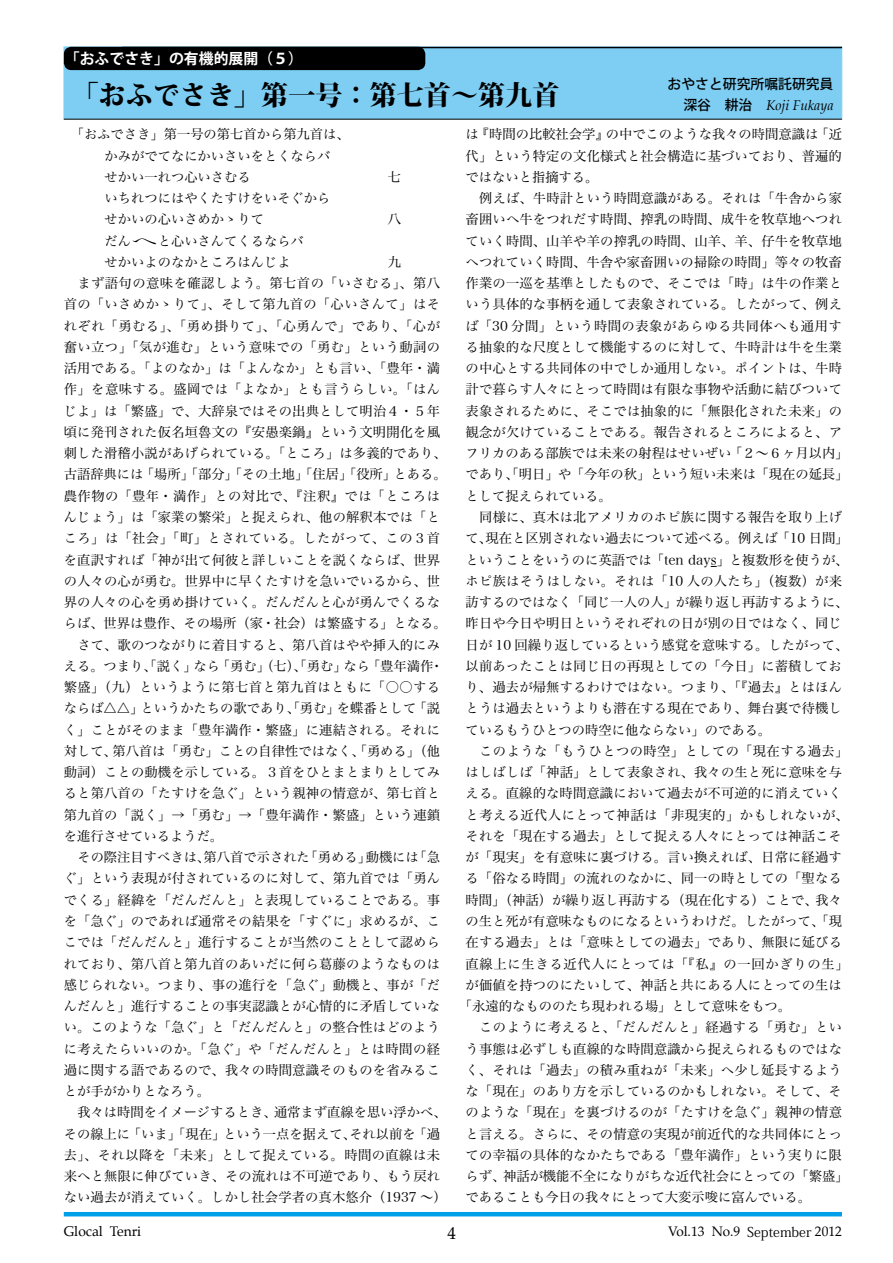
<style>
.page{position:relative;width:893px;height:1263px;background:#fff}
.page>*{position:absolute;margin:0;border:0;box-sizing:border-box;transform-origin:0 0}
.t1{font:800 27.15px "Koz Min Pro";color:#000}
.t2{font:16.95px "Palatino";color:#000}
.t3{font:700 14.85px "Koz Go Pro";color:#fff}
.t4{font:italic 13.8px "Palatino";color:#000}
.t5{font:500 13.8px "Koz Go Pro";color:#000}
.t6{font:13.8px "Palatino";color:#000}
.t7{font:13.5px "Palatino";color:#000}
.t8{font:13.35px/21.3px "Hira Min Pro W3";letter-spacing:.01em;color:#000}
.t9{font:13.35px "Hira Min Pro W3";letter-spacing:.035em;color:#000}
.t10{font:13.35px "Hira Min Pro W3";letter-spacing:.055em;color:#000}
.s1{font-family:"Koz Go Pro";font-weight:500;font-style:normal}
.s2{font-family:"Koz Min Pro"}
</style>
<div class="page">
<hr style="left:64px;top:1212px;width:778px;height:4px;background:#00a0e9">
<div style="left:64px;top:47px;width:778px;height:72px;background:#7ecef4;border:1px solid #7ecef4"></div>
<hr style="left:64px;top:119px;width:778px;height:1px;background:#000">
<hr style="left:122px;top:47px;width:720px;height:1px;background:#000">
<div style="left:65px;top:48px;width:360px;height:21px;background:#000;border-radius:7px"></div>
<div style="left:64px;top:47px;width:361px;height:23px;border:2px solid #000;border-radius:7px"></div>
<p class="t3" style="left:65px;top:49px;width:240px">「おふでさき」の有機的展開（５）</p>
<h1 class="t1" style="left:71px;top:74px;width:489px">「おふでさき」第一号：第七首〜第九首</h1>
<p class="t5" style="left:668px;top:75px;width:167px">おやさと研究所嘱託研究員</p>
<p class="t4" style="left:683px;top:94px;width:152px"><span class="s1">深谷　耕治　</span>Koji Fukaya</p>
<p class="t8" style="left:105px;top:122px;width:247px;text-indent:-34px">「おふでさき」第一号の第七首から第九首は、かみがでてなにかいさいをとくならバ<br>せかい一れつ心いさむる　　　　　　　</p>
<p class="t8" style="left:105px;top:186px;width:241px">いちれつにはやくたすけをいそぐからせかいの心いさめかゝりて　　　　　　</p>
<p class="t8" style="left:388px;top:165px;width:15px">七</p>
<p class="t8" style="left:388px;top:207px;width:15px">八</p>
<p class="t8" style="left:105px;top:229px;width:241px">だんへと心いさんてくるならバ<br>せかいよのなかところはんじよ　　　　</p>
<p class="t8" style="left:388px;top:250px;width:15px">九</p>
<p class="t9" style="left:77px;top:272px;width:364px">まず語句の意味を確認しよう。第七首の「いさむる」、第八</p>
<p class="t9" style="left:64px;top:293px;width:378px">首の「いさめかゝりて」、そして第九首の「心いさんて」はそ</p>
<p class="t9" style="left:64px;top:314px;width:378px">れぞれ「勇むる」、「勇め掛りて」、「心勇んで」であり、「心が</p>
<p class="t9" style="left:64px;top:335px;width:378px">奮い立つ」「気が進む」という意味での「勇む」という動詞の</p>
<p class="t8" style="left:64px;top:356px;width:378px">活用である。「よのなか」は「よんなか」とも言い、「豊年・満</p>
<p class="t9" style="left:64px;top:378px;width:378px">作」を意味する。盛岡では「よなか」とも言うらしい。「はん</p>
<p class="t8" style="left:64px;top:399px;width:378px">じよ」は「繁盛」で、大辞泉ではその出典として明治４・５年</p>
<p class="t8" style="left:64px;top:420px;width:378px">頃に発刊された仮名垣魯文の『安愚楽鍋』という文明開化を風</p>
<p class="t8" style="left:64px;top:441px;width:385px">刺した滑稽小説があげられている。「ところ」は多義的であり、</p>
<p class="t8" style="left:64px;top:463px;width:384px">古語辞典には「場所」「部分」「その土地」「住居」「役所」とある。</p>
<p class="t9" style="left:64px;top:484px;width:378px">農作物の「豊年・満作」との対比で、『注釈』では「ところは</p>
<p class="t8" style="left:64px;top:505px;width:378px">んじょう」は「家業の繁栄」と捉えられ、他の解釈本では「と</p>
<p class="t9" style="left:64px;top:527px;width:378px">ころ」は「社会」「町」とされている。したがって、この３首</p>
<p class="t8" style="left:64px;top:548px;width:378px">を直訳すれば「神が出て何彼と詳しいことを説くならば、世界</p>
<p class="t8" style="left:64px;top:569px;width:378px">の人々の心が勇む。世界中に早くたすけを急いでいるから、世</p>
<p class="t8" style="left:64px;top:590px;width:378px">界の人々の心を勇め掛けていく。だんだんと心が勇んでくるな</p>
<p class="t8" style="left:64px;top:611px;width:384px">らば、世界は豊作、その場所（家・社会）は繁盛する」となる。</p>
<p class="t8" style="left:77px;top:633px;width:364px">さて、歌のつながりに着目すると、第八首はやや挿入的にみ</p>
<p class="t8" style="left:64px;top:654px;width:381px">える。つまり、「説く」なら「勇む」（七）、「勇む」なら「豊年満作・</p>
<p class="t9" style="left:64px;top:676px;width:378px">繁盛」（九）というように第七首と第九首はともに「○○する</p>
<p class="t8" style="left:64px;top:696px;width:378px">ならば△△」というかたちの歌であり、「勇む」を蝶番として「説</p>
<p class="t8" style="left:64px;top:718px;width:378px">く」ことがそのまま「豊年満作・繁盛」に連結される。それに</p>
<p class="t8" style="left:64px;top:739px;width:378px">対して、第八首は「勇む」ことの自律性ではなく、「勇める」（他</p>
<p class="t8" style="left:64px;top:760px;width:378px">動詞）ことの動機を示している。３首をひとまとまりとしてみ</p>
<p class="t8" style="left:64px;top:781px;width:378px">ると第八首の「たすけを急ぐ」という親神の情意が、第七首と</p>
<p class="t8" style="left:64px;top:803px;width:378px">第九首の「説く」→「勇む」→「豊年満作・繁盛」という連鎖</p>
<p class="t8" style="left:64px;top:824px;width:161px">を進行させているようだ。</p>
<p class="t8" style="left:77px;top:845px;width:364px">その際注目すべきは、第八首で示された「勇める」動機には「急</p>
<p class="t8" style="left:64px;top:866px;width:378px">ぐ」という表現が付されているのに対して、第九首では「勇ん</p>
<p class="t8" style="left:64px;top:888px;width:378px">でくる」経緯を「だんだんと」と表現していることである。事</p>
<p class="t8" style="left:64px;top:909px;width:378px">を「急ぐ」のであれば通常その結果を「すぐに」求めるが、こ</p>
<p class="t8" style="left:64px;top:930px;width:378px">こでは「だんだんと」進行することが当然のこととして認めら</p>
<p class="t8" style="left:64px;top:952px;width:378px">れており、第八首と第九首のあいだに何ら葛藤のようなものは</p>
<p class="t8" style="left:64px;top:973px;width:378px">感じられない。つまり、事の進行を「急ぐ」動機と、事が「だ</p>
<p class="t8" style="left:64px;top:994px;width:378px">んだんと」進行することの事実認識とが心情的に矛盾していな</p>
<p class="t8" style="left:64px;top:1015px;width:378px">い。このような「急ぐ」と「だんだんと」の整合性はどのよう</p>
<p class="t9" style="left:64px;top:1037px;width:378px">に考えたらいいのか。「急ぐ」や「だんだんと」とは時間の経</p>
<p class="t8" style="left:64px;top:1058px;width:378px">過に関する語であるので、我々の時間意識そのものを省みるこ</p>
<p class="t8" style="left:64px;top:1079px;width:148px">とが手がかりとなろう。</p>
<p class="t8" style="left:77px;top:1100px;width:371px">我々は時間をイメージするとき、通常まず直線を思い浮かべ、</p>
<p class="t8" style="left:64px;top:1122px;width:378px">その線上に「いま」「現在」という一点を据えて、それ以前を「過</p>
<p class="t9" style="left:64px;top:1143px;width:378px">去」、それ以降を「未来」として捉えている。時間の直線は未</p>
<p class="t8" style="left:64px;top:1164px;width:378px">来へと無限に伸びていき、その流れは不可逆であり、もう戻れ</p>
<p class="t8" style="left:64px;top:1185px;width:384px">ない過去が消えていく。しかし社会学者の真木悠介（1937 〜）</p>
<p class="t8" style="left:466px;top:122px;width:378px;text-align:justify">は『時間の比較社会学』の中でこのような我々の時間意識は「近代」という特定の文化様式と社会構造に基づいており、普遍的ではないと指摘する。</p>
<p class="t8" style="left:466px;top:186px;width:384px;text-indent:14px">例えば、牛時計という時間意識がある。それは「牛舎から家畜囲いへ牛をつれだす時間、搾乳の時間、成牛を牧草地へつれていく時間、山羊や羊の搾乳の時間、山羊、羊、仔牛を牧草地へつれていく時間、牛舎や家畜囲いの掃除の時間」等々の牧畜作業の一巡を基準としたもので、そこでは「時」は牛の作業という具体的な事柄を通して表象されている。したがって、例えば「30 分間」という時間の表象があらゆる共同体へも通用する抽象的な尺度として機能するのに対して、牛時計は牛を生業の中心とする共同体の中でしか通用しない。ポイントは、牛時計で暮らす人々にとって時間は有限な事物や活動に結びついて表象されるために、そこでは抽象的に「無限化された未来」の観念が欠けていることである。報告されるところによると、アフリカのある部族では未来の射程はせいぜい「２〜６ヶ月以内」であり、「明日」や「今年の秋」という短い未来は「現在の延長」として捉えられている。</p>
<p class="t8" style="left:466px;top:505px;width:384px;text-indent:14px">同様に、真木は北アメリカのホピ族に関する報告を取り上げて、現在と区別されない過去について述べる。例えば「10 日間」ということをいうのに英語では「ten days」と複数形を使うが、ホピ族はそうはしない。それは「10 人の人たち」（複数）が来訪するのではなく「同じ一人の人」が繰り返し再訪するように、昨日や今日や明日というそれぞれの日が別の日ではなく、同じ日が 10 回繰り返しているという感覚を意味する。したがって、以前あったことは同じ日の再現としての「今日」に蓄積しており、過去が帰無するわけではない。つまり、「『過去』とはほんとうは過去というよりも潜在する現在であり、舞台裏で待機しているもうひとつの時空に他ならない」のである。</p>
<p class="t9" style="left:479px;top:739px;width:371px">このような「もうひとつの時空」としての「現在する過去」</p>
<p class="t8" style="left:466px;top:760px;width:378px">はしばしば「神話」として表象され、我々の生と死に意味を与</p>
<p class="t8" style="left:466px;top:781px;width:378px">える。直線的な時間意識において過去が不可逆的に消えていく</p>
<p class="t9" style="left:466px;top:803px;width:385px">と考える近代人にとって神話は「非現実的」かもしれないが、</p>
<p class="t8" style="left:466px;top:824px;width:378px">それを「現在する過去」として捉える人々にとっては神話こそ</p>
<p class="t8" style="left:466px;top:845px;width:378px">が「現実」を有意味に裏づける。言い換えれば、日常に経過す</p>
<p class="t8" style="left:466px;top:866px;width:378px">る「俗なる時間」の流れのなかに、同一の時としての「聖なる</p>
<p class="t8" style="left:466px;top:888px;width:378px">時間」（神話）が繰り返し再訪する（現在化する）ことで、我々</p>
<p class="t8" style="left:466px;top:909px;width:378px">の生と死が有意味なものになるというわけだ。したがって、「現</p>
<p class="t8" style="left:466px;top:930px;width:378px">在する過去」とは「意味としての過去」であり、無限に延びる</p>
<p class="t10" style="left:466px;top:952px;width:385px">直線上に生きる近代人にとっては「『私』の一回かぎりの生」</p>
<p class="t8" style="left:466px;top:973px;width:378px">が価値を持つのにたいして、神話と共にある人にとっての生は</p>
<p class="t8" style="left:459px;top:994px;width:334px">「永遠的なもののたち現われる場」として意味をもつ。</p>
<p class="t9" style="left:479px;top:1016px;width:364px">このように考えると、「だんだんと」経過する「勇む」とい</p>
<p class="t8" style="left:466px;top:1037px;width:378px">う事態は必ずしも直線的な時間意識から捉えられるものではな</p>
<p class="t8" style="left:466px;top:1058px;width:378px">く、それは「過去」の積み重ねが「未来」へ少し延長するよう</p>
<p class="t8" style="left:466px;top:1079px;width:378px">な「現在」のあり方を示しているのかもしれない。そして、そ</p>
<p class="t8" style="left:466px;top:1100px;width:378px">のような「現在」を裏づけるのが「たすけを急ぐ」親神の情意</p>
<p class="t8" style="left:466px;top:1122px;width:378px">と言える。さらに、その情意の実現が前近代的な共同体にとっ</p>
<p class="t8" style="left:466px;top:1143px;width:378px">ての幸福の具体的なかたちである「豊年満作」という実りに限</p>
<p class="t8" style="left:466px;top:1164px;width:384px">らず、神話が機能不全になりがちな近代社会にとっての「繁盛」</p>
<p class="t8" style="left:466px;top:1185px;width:347px">であることも今日の我々にとって大変示唆に富んでいる。</p>
<p class="t6" style="left:64px;top:1220px;width:79px">Glocal Tenri</p>
<p class="t2" style="left:448px;top:1219px;width:10px">4</p>
<p class="t7" style="left:668px;top:1220px;width:175px">Vol.13 No.9 <span class="s2">September</span> 2012</p>
</div>
